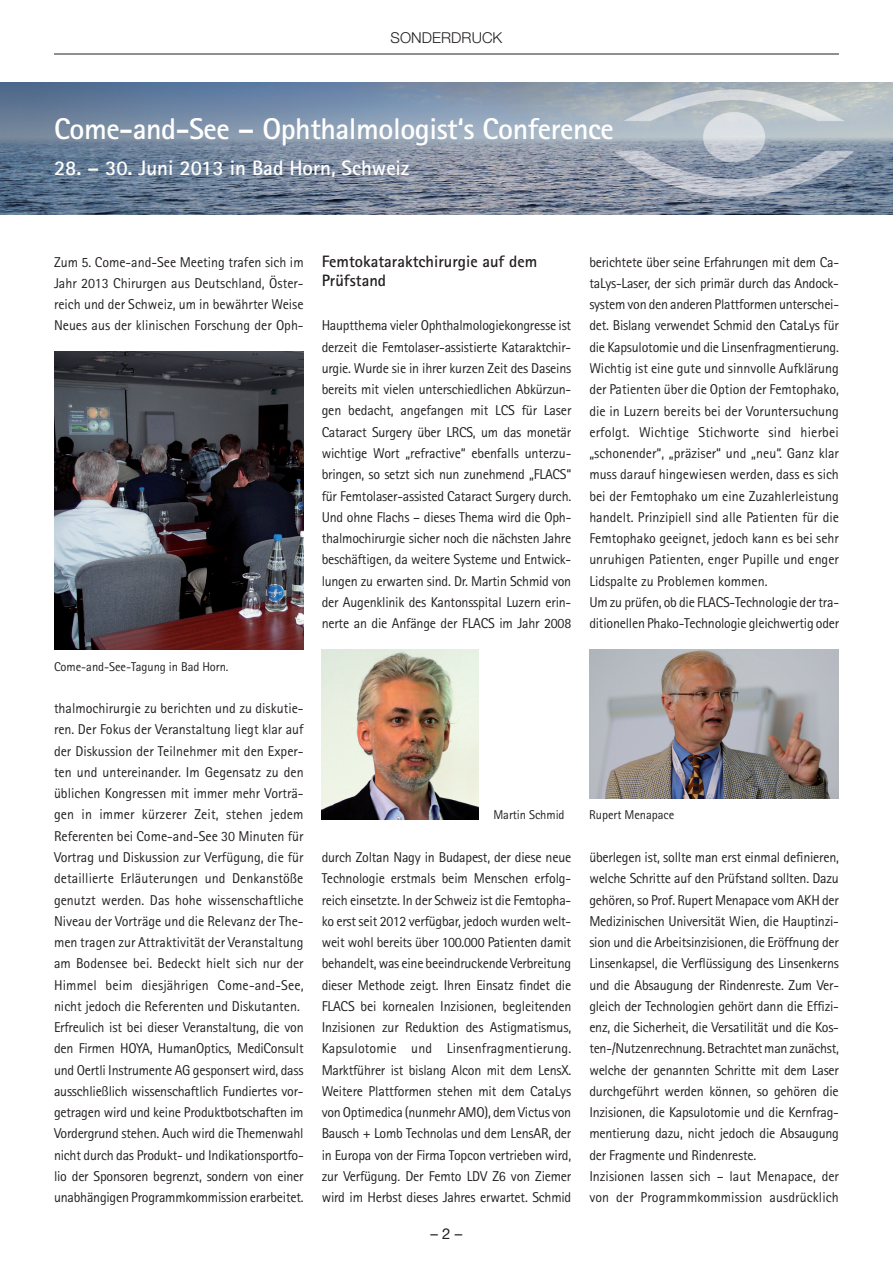
<style>
.page{position:relative;width:893px;height:1263px;background:#fff}
.page>*{position:absolute;margin:0;border:0;box-sizing:border-box;transform-origin:0 0}
.t1{font:700 30px "Rotis Sans Serif Std";letter-spacing:-.015em;color:#fff}
.t2{font:700 21px "Rotis Sans Serif Std";color:#fff}
.t3{font:700 16.5px/19.5px "Rotis Sans Serif Std";color:#231f20}
.t4{font:300 15px "Helvetica Neue LT Std";letter-spacing:.005em;color:#231f20}
.t5{font:15px "Helvetica Neue LT Std";color:#231f20}
.t6{font:14.25px/21.3px "Rotis Sans Serif Std";letter-spacing:-.015em;color:#231f20;text-align:justify}
.t7{font:12.75px "Rotis Sans Serif Std";letter-spacing:-.005em;color:#231f20}
</style>
<div class="page">
<hr style="left:54px;top:54px;width:785px;height:1px;background:#231f20">
<img style="left:0;top:82px;width:893px;height:132px">
<img style="left:54px;top:352px;width:250px;height:297px">
<img style="left:322px;top:649px;width:156px;height:170px">
<img style="left:589px;top:649px;width:250px;height:149px">
<p class="t4" style="left:391px;top:28px;width:113px">SONDERDRUCK</p>
<h1 class="t1" style="left:54px;top:110px;width:561px">Come-and-See – Ophthalmologist‘s Conference</h1>
<h2 class="t2" style="left:54px;top:154px;width:357px">28. – 30. Juni 2013 in Bad Horn, Schweiz</h2>
<p class="t6" style="left:54px;top:251px;width:251px">Zum 5. Come-and-See Meeting trafen sich im Jahr 2013 Chirurgen aus Deutschland, Öster&shy;reich und der Schweiz, um in bewährter Weise Neues aus der klinischen Forschung der Oph-</p>
<p class="t7" style="left:54px;top:659px;width:176px">Come-and-See-Tagung in Bad Horn.</p>
<p class="t6" style="left:54px;top:697px;width:251px;text-align:left">thalmochirurgie zu berichten und zu diskutie&shy;ren. Der Fokus der Veranstaltung liegt klar auf der Diskussion der Teilnehmer mit den Exper&shy;ten und untereinander. Im Gegensatz zu den üblichen Kongressen mit immer mehr Vorträ&shy;gen in immer kürzerer Zeit, stehen jedem Referenten bei Come-and-See 30 Minuten für Vortrag und Diskussion zur Verfügung, die für detaillierte Erläuterungen und Denkanstöße genutzt werden. Das hohe wissenschaftliche Niveau der Vorträge und die Relevanz der The&shy;men tragen zur Attraktivität der Veranstaltung am Bodensee bei. Bedeckt hielt sich nur der Himmel beim diesjährigen Come-and-See, nicht jedoch die Referenten und Diskutanten.<br>Erfreulich ist bei dieser Veranstaltung, die von den Firmen HOYA, HumanOptics, MediConsult und Oertli Instrumente AG gesponsert wird, dass ausschließlich wissenschaftlich Fundiertes vor&shy;getragen wird und keine Produktbotschaften im Vordergrund stehen. Auch wird die Themenwahl nicht durch das Produkt- und Indikationsportfo&shy;lio der Sponsoren begrenzt, sondern von einer unabhängigen Programmkommission erarbeitet.</p>
<p class="t3" style="left:322px;top:251px;width:217px">Femtokataraktchirurgie auf dem<br>Prüfstand</p>
<p class="t6" style="left:322px;top:315px;width:251px">Hauptthema vieler Ophthalmologiekongresse ist derzeit die Femtolaser-assistierte Kataraktchir&shy;urgie. Wurde sie in ihrer kurzen Zeit des Daseins bereits mit vielen unterschiedlichen Abkürzun&shy;gen bedacht, angefangen mit LCS für Laser Cataract Surgery über LRCS, um das monetär wichtige Wort „refractive“ ebenfalls unterzu&shy;bringen, so setzt sich nun zunehmend „FLACS“ für Femtolaser-assisted Cataract Surgery durch.<br>Und ohne Flachs – dieses Thema wird die Oph&shy;thalmochirurgie sicher noch die nächsten Jahre beschäftigen, da weitere Systeme und Entwick&shy;lungen zu erwarten sind. Dr. Martin Schmid von der Augenklinik des Kantonsspital Luzern erin&shy;nerte an die Anfänge der FLACS im Jahr 2008</p>
<p class="t6" style="left:589px;top:251px;width:251px;text-align:left">berichtete über seine Erfahrungen mit dem Ca&shy;taLys-Laser, der sich primär durch das Andock&shy;system von den anderen Plattformen unterschei&shy;det. Bislang verwendet Schmid den CataLys für die Kapsulotomie und die Linsenfragmentierung.<br>Wichtig ist eine gute und sinnvolle Aufklärung der Patienten über die Option der Femtophako, die in Luzern bereits bei der Voruntersuchung erfolgt. Wichtige Stichworte sind hierbei „schonender“, „präziser“ und „neu“. Ganz klar muss darauf hingewiesen werden, dass es sich bei der Femtophako um eine Zuzahlerleistung handelt. Prinzipiell sind alle Patienten für die Femtophako geeignet, jedoch kann es bei sehr unruhigen Patienten, enger Pupille und enger Lidspalte zu Problemen kommen.<br>Um zu prüfen, ob die FLACS-Technologie der tra&shy;ditionellen Phako-Technologie gleichwertig oder</p>
<p class="t7" style="left:493px;top:808px;width:73px">Martin Schmid</p>
<p class="t7" style="left:589px;top:808px;width:87px">Rupert Menapace</p>
<p class="t6" style="left:322px;top:846px;width:251px">durch Zoltan Nagy in Budapest, der diese neue Technologie erstmals beim Menschen erfolg&shy;reich einsetzte. In der Schweiz ist die Femtopha&shy;ko erst seit 2012 verfügbar, jedoch wurden welt&shy;weit wohl bereits über 100.000 Patienten damit behandelt, was eine beeindruckende Verbreitung dieser Methode zeigt. Ihren Einsatz findet die FLACS bei kornealen Inzisionen, begleitenden Inzisionen zur Reduktion des Astigmatismus, Kapsulotomie und Linsenfragmentierung.<br>Marktführer ist bislang Alcon mit dem LensX.<br>Weitere Plattformen stehen mit dem CataLys von Optimedica (nunmehr AMO), dem Victus von Bausch + Lomb Technolas und dem LensAR, der in Europa von der Firma Topcon vertrieben wird, zur Verfügung. Der Femto LDV Z6 von Ziemer wird im Herbst dieses Jahres erwartet. Schmid</p>
<p class="t5" style="left:431px;top:1224px;width:33px">– 2 –</p>
<p class="t6" style="left:589px;top:846px;width:251px;text-align:left">überlegen ist, sollte man erst einmal definieren, welche Schritte auf den Prüfstand sollten. Dazu gehören, so Prof. Rupert Menapace vom AKH der Medizinischen Universität Wien, die Hauptinzi&shy;sion und die Arbeitsinzisionen, die Eröffnung der Linsenkapsel, die Verflüssigung des Linsenkerns und die Absaugung der Rindenreste. Zum Ver&shy;gleich der Technologien gehört dann die Effizi&shy;enz, die Sicherheit, die Versatilität und die Kos&shy;ten-/Nutzenrechnung. Betrachtet man zunächst, welche der genannten Schritte mit dem Laser durchgeführt werden können, so gehören die Inzisionen, die Kapsulotomie und die Kernfrag&shy;mentierung dazu, nicht jedoch die Absaugung der Fragmente und Rindenreste.<br>Inzisionen lassen sich – laut Menapace, der von der Programmkommission ausdrücklich</p>
</div>
